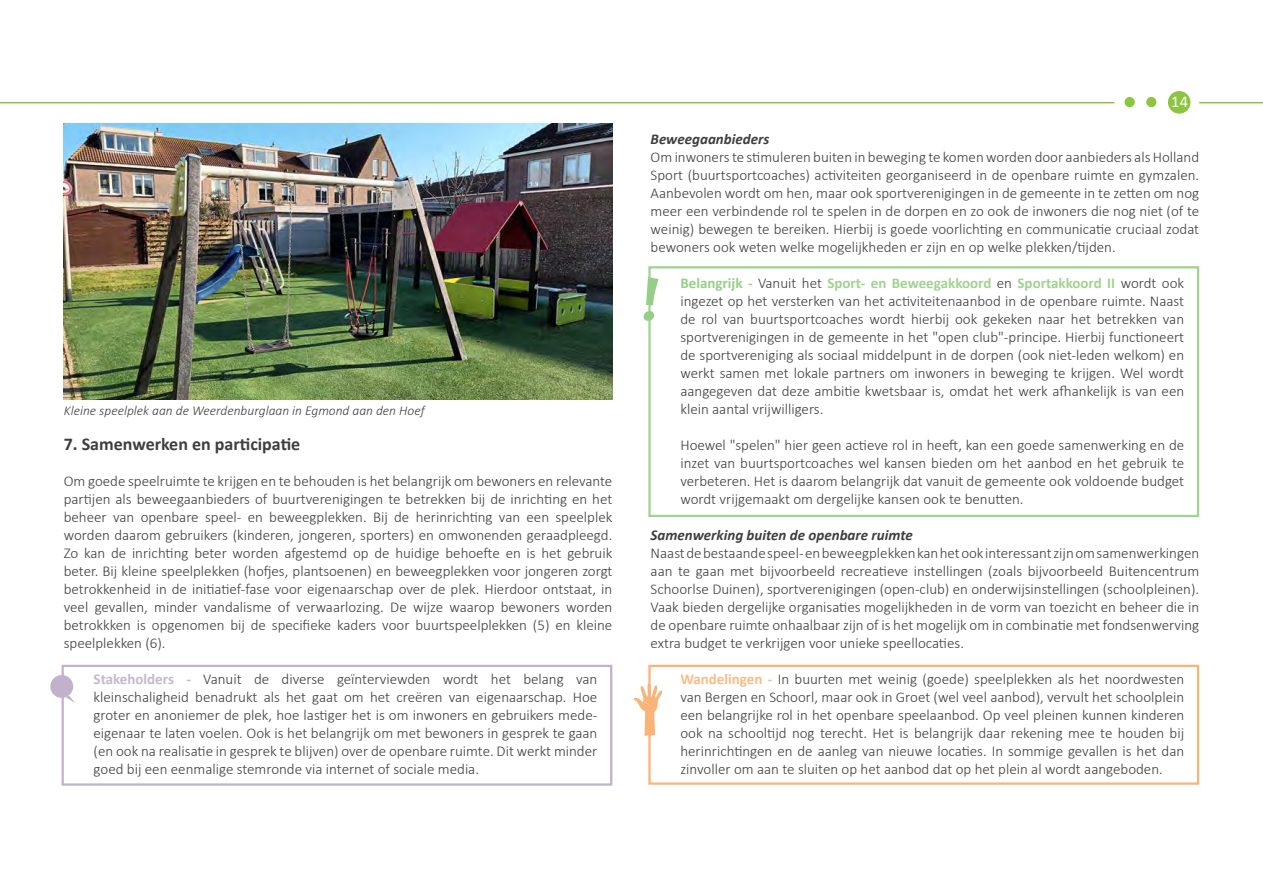
<style>
.page{position:relative;width:1263px;height:893px;background:#fff}
.page>*{position:absolute;margin:0;border:0;box-sizing:border-box;transform-origin:0 0}
.t1{font:700 18px "Calibri";color:#3e3e3f}
.t2{font:16.5px "Calibri";color:#fff}
.t3{font:300 15px/18px "Calibri";color:#3e3e3f;text-align:justify}
.t4{font:italic 700 15px "Calibri";color:#3e3e3f}
.t5{font:italic 300 13.5px "Calibri";color:#3e3e3f}
.s1{font-weight:700;color:#c6b7ce}
.s2{font-weight:700;color:#97ce87}
.s3{font-weight:700;color:#a1d291}
.s4{font-weight:700;color:#fbbb84}
</style>
<div class="page">
<hr style="left:1199px;top:102px;width:64px;height:1px;background:#8bc53f">
<hr style="left:0;top:102px;width:1114px;height:1px;background:#8bc53f">
<div style="left:1124px;top:97px;width:11px;height:10px;background:#8bc63e;border-radius:50%"></div>
<div style="left:1146px;top:97px;width:10px;height:10px;background:#8bc63e;border-radius:50%"></div>
<div style="left:1168px;top:91px;width:22px;height:23px;background:#8bc63e;border-radius:50%"></div>
<div style="left:62px;top:665px;width:550px;height:121px;border:2px solid #c1b1ca"></div>
<svg style="left:50px;top:674px;width:25px;height:29px"></svg>
<img style="left:64px;top:123px;width:548px;height:277px">
<div style="left:648px;top:266px;width:551px;height:251px;border:2px solid #a1d291"></div>
<svg style="left:643px;top:277px;width:16px;height:44px"></svg>
<div style="left:648px;top:665px;width:551px;height:120px;border:2px solid #fab379"></div>
<svg style="left:634px;top:683px;width:28px;height:53px"></svg>
<p class="t5" style="left:64px;top:402px;width:362px">Kleine speelplek aan de Weerdenburglaan in Egmond aan den Hoef</p>
<p class="t1" style="left:64px;top:431px;width:238px">7. Samenwerken en participatie</p>
<p class="t3" style="left:64px;top:472px;width:550px">Om goede speelruimte te krijgen en te behouden is het belangrijk om bewoners en relevante partijen als beweegaanbieders of buurtverenigingen te betrekken bij de inrichting en het beheer van openbare speel- en beweegplekken. Bij de herinrichting van een speelplek worden daarom gebruikers (kinderen, jongeren, sporters) en omwonenden geraadpleegd.<br>Zo kan de inrichting beter worden afgestemd op de huidige behoefte en is het gebruik beter. Bij kleine speelplekken (hofjes, plantsoenen) en beweegplekken voor jongeren zorgt betrokkenheid in de initiatief-fase voor eigenaarschap over de plek. Hierdoor ontstaat, in veel gevallen, minder vandalisme of verwaarlozing. De wijze waarop bewoners worden betrokkken is opgenomen bij de specifieke kaders voor buurtspeelplekken (5) en kleine speelplekken (6).</p>
<p class="t3" style="left:94px;top:670px;width:505px"><span class="s1">Stakeholders -</span> Vanuit de diverse geïnterviewden wordt het belang van kleinschaligheid benadrukt als het gaat om het creëren van eigenaarschap. Hoe groter en anoniemer de plek, hoe lastiger het is om inwoners en gebruikers mede&shy;eigenaar te laten voelen. Ook is het belangrijk om met bewoners in gesprek te gaan (en ook na realisatie in gesprek te blijven) over de openbare ruimte. Dit werkt minder goed bij een eenmalige stemronde via internet of sociale media.</p>
<p class="t2" style="left:1171px;top:90px;width:18px">14</p>
<p class="t4" style="left:651px;top:128px;width:120px">Beweegaanbieders</p>
<p class="t3" style="left:651px;top:148px;width:550px">Om inwoners te stimuleren buiten in beweging te komen worden door aanbieders als Holland Sport (buurtsportcoaches) activiteiten georganiseerd in de openbare ruimte en gymzalen.<br>Aanbevolen wordt om hen, maar ook sportverenigingen in de gemeente in te zetten om nog meer een verbindende rol te spelen in de dorpen en zo ook de inwoners die nog niet (of te weinig) bewegen te bereiken. Hierbij is goede voorlichting en communicatie cruciaal zodat bewoners ook weten welke mogelijkheden er zijn en op welke plekken/tijden.</p>
<p class="t3" style="left:680px;top:274px;width:505px"><span class="s2">Belangrijk -</span> Vanuit het <span class="s3">Sport- en Beweegakkoord</span> en <span class="s3">Sportakkoord II</span> wordt ook ingezet op het versterken van het activiteitenaanbod in de openbare ruimte. Naast de rol van buurtsportcoaches wordt hierbij ook gekeken naar het betrekken van sportverenigingen in de gemeente in het "open club"-principe. Hierbij functioneert de sportvereniging als sociaal middelpunt in de dorpen (ook niet-leden welkom) en werkt samen met lokale partners om inwoners in beweging te krijgen. Wel wordt aangegeven dat deze ambitie kwetsbaar is, omdat het werk afhankelijk is van een klein aantal vrijwilligers.</p>
<p class="t3" style="left:680px;top:436px;width:505px">Hoewel "spelen" hier geen actieve rol in heeft, kan een goede samenwerking en de inzet van buurtsportcoaches wel kansen bieden om het aanbod en het gebruik te verbeteren. Het is daarom belangrijk dat vanuit de gemeente ook voldoende budget wordt vrijgemaakt om dergelijke kansen ook te benutten.</p>
<p class="t4" style="left:651px;top:524px;width:264px">Samenwerking buiten de openbare ruimte</p>
<p class="t3" style="left:651px;top:544px;width:550px">Naast de bestaande speel- en beweegplekken kan het ook interessant zijn om samenwerkingen aan te gaan met bijvoorbeeld recreatieve instellingen (zoals bijvoorbeeld Buitencentrum Schoorlse Duinen), sportverenigingen (open-club) en onderwijsinstellingen (schoolpleinen).<br>Vaak bieden dergelijke organisaties mogelijkheden in de vorm van toezicht en beheer die in de openbare ruimte onhaalbaar zijn of is het mogelijk om in combinatie met fondsenwerving extra budget te verkrijgen voor unieke speellocaties.</p>
<p class="t3" style="left:680px;top:670px;width:505px"><span class="s4">Wandelingen -</span> In buurten met weinig (goede) speelplekken als het noordwesten van Bergen en Schoorl, maar ook in Groet (wel veel aanbod), vervult het schoolplein een belangrijke rol in het openbare speelaanbod. Op veel pleinen kunnen kinderen ook na schooltijd nog terecht. Het is belangrijk daar rekening mee te houden bij herinrichtingen en de aanleg van nieuwe locaties. In sommige gevallen is het dan zinvoller om aan te sluiten op het aanbod dat op het plein al wordt aangeboden.</p>
</div>
